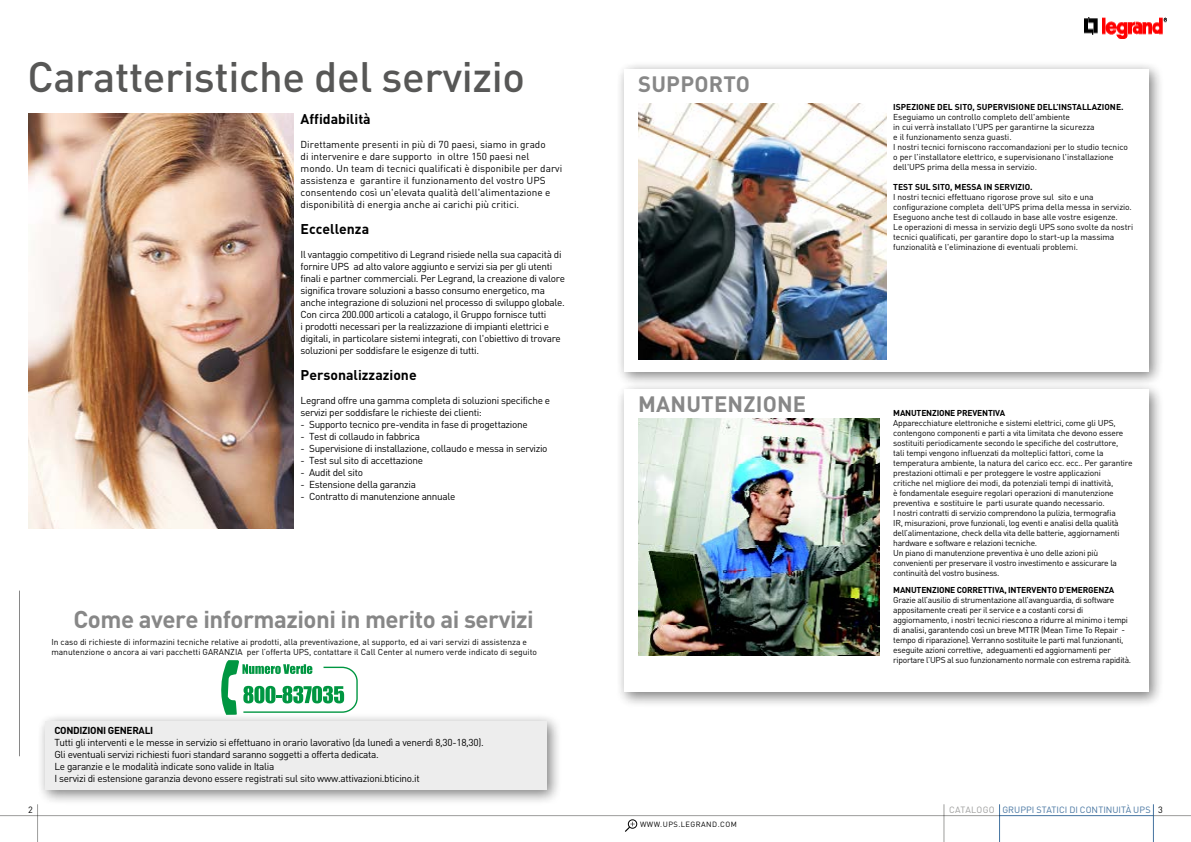
<style>
.page{position:relative;width:1191px;height:842px;background:#fff}
.page>*{position:absolute;margin:0;border:0;box-sizing:border-box;transform-origin:0 0}
.t1{font:500 42px "DIN Pro";letter-spacing:-.01em;color:#575756}
.t2{font:700 24px "DIN Pro";letter-spacing:-.02em;color:#878787}
.t3{font:700 22px "DIN Pro";letter-spacing:.01em;color:#878787}
.t4{font:700 14px "DIN Pro";color:#000}
.t5{font:10px/12px "DIN Pro";letter-spacing:-.03em;color:#000}
.t6{font:10px/12px "DIN Pro";color:#000}
.t7{font:700 10px "DIN Pro";letter-spacing:-.03em;color:#000}
.t8{font:9px "DIN Pro";color:#4473a0}
.t9{font:9px "DIN Pro";color:#000}
.t10{font:8.5px/10px "DIN Pro";letter-spacing:-.02em;color:#000}
.t11{font:8.5px/10px "DIN Pro";color:#000}
.t12{font:700 8.5px "DIN Pro";color:#000}
.t13{font:700 8.5px "DIN Pro";letter-spacing:-.02em;color:#000}
.t14{font:7.5px "DIN Pro";letter-spacing:.06em;color:#000}
.s1{color:#9d9d9c}
.s2{color:#000}
</style>
<div class="page">
<hr style="left:0;top:815px;width:999px;height:1px;background:#9d9d9c">
<hr style="left:1153px;top:815px;width:38px;height:1px;background:#9d9d9c">
<hr style="left:999px;top:804px;width:1px;height:38px;background:#4473a0">
<hr style="left:943px;top:804px;width:1px;height:38px;background:#9d9d9c">
<hr style="left:1153px;top:804px;width:1px;height:38px;background:#4473a0">
<hr style="left:37px;top:804px;width:1px;height:38px;background:#9d9d9c">
<hr style="left:999px;top:815px;width:154px;height:1px;background:#4473a0">
<img style="left:1084px;top:18px;width:82px;height:20px">
<hr style="left:19px;top:591px;width:1px;height:165px;background:#878787">
<img style="left:28px;top:113px;width:265px;height:416px">
<div style="left:615px;top:61px;width:549px;height:327px;background:#000;opacity:.5"></div>
<div style="left:624px;top:69px;width:524px;height:302px;background:#fff"></div>
<img style="left:638px;top:104px;width:248px;height:256px">
<div style="left:615px;top:381px;width:549px;height:327px;background:#000;opacity:.5"></div>
<div style="left:624px;top:389px;width:524px;height:303px;background:#fff"></div>
<img style="left:638px;top:418px;width:241px;height:237px">
<div style="left:628px;top:819px;width:9px;height:10px;border:1px solid #000;border-radius:50%"></div>
<svg style="left:625px;top:822px;width:10px;height:10px"></svg>
<svg style="left:221px;top:660px;width:137px;height:53px"></svg>
<div style="left:37px;top:713px;width:526px;height:93px;background:#000;opacity:.5"></div>
<div style="left:45px;top:721px;width:501px;height:69px;background:#ededed"></div>
<h1 class="t1" style="left:27px;top:48px;width:499px">Caratteristiche del servizio</h1>
<h3 class="t4" style="left:300px;top:110px;width:72px">Affidabilità</h3>
<p class="t6" style="left:300px;top:138px;width:263px">Direttamente presenti in più di 70 paesi, siamo in grado<br>di intervenire e dare supporto in oltre 150 paesi nel mondo. Un team di tecnici qualificati è disponibile per darvi assistenza e garantire il funzionamento del vostro UPS consentendo così un'elevata qualità dell'alimentazione e disponibilità di energia anche ai carichi più critici.</p>
<h3 class="t4" style="left:300px;top:220px;width:70px">Eccellenza</h3>
<p class="t5" style="left:300px;top:248px;width:266px">Il vantaggio competitivo di Legrand risiede nella sua capacità di fornire UPS ad alto valore aggiunto e servizi sia per gli utenti finali e partner commerciali. Per Legrand, la creazione di valore significa trovare soluzioni a basso consumo energetico, ma anche integrazione di soluzioni nel processo di sviluppo globale.<br>Con circa 200.000 articoli a catalogo, il Gruppo fornisce tutti<br>i prodotti necessari per la realizzazione di impianti elettrici e digitali, in particolare sistemi integrati, con l'obiettivo di trovare soluzioni per soddisfare le esigenze di tutti.</p>
<h3 class="t4" style="left:300px;top:366px;width:118px">Personalizzazione</h3>
<p class="t5" style="left:300px;top:394px;width:251px">Legrand offre una gamma completa di soluzioni specifiche e servizi per soddisfare le richieste dei clienti:</p>
<p class="t5" style="left:300px;top:418px;width:229px">- Supporto tecnico pre-vendita in fase di progettazione</p>
<p class="t5" style="left:300px;top:430px;width:121px">- Test di collaudo in fabbrica</p>
<p class="t5" style="left:300px;top:442px;width:248px">- Supervisione di installazione, collaudo e messa in servizio</p>
<p class="t5" style="left:300px;top:454px;width:124px">- Test sul sito di accettazione</p>
<p class="t5" style="left:300px;top:466px;width:64px">- Audit del sito</p>
<p class="t5" style="left:300px;top:478px;width:117px">- Estensione della garanzia</p>
<p class="t5" style="left:300px;top:490px;width:156px">- Contratto di manutenzione annuale</p>
<h2 class="t2" style="left:73px;top:603px;width:462px">Come avere informazioni in merito ai servizi</h2>
<p class="t11" style="left:51px;top:636px;width:487px">In caso di richieste di informazini tecniche relative ai prodotti, alla preventivazione, al supporto, ed ai vari servizi di assistenza e manutenzione o ancora ai vari pacchetti GARANZIA per l’offerta UPS, contattare il Call Center al numero verde indicato di seguito</p>
<p class="t7" style="left:54px;top:723px;width:100px">CONDIZIONI GENERALI</p>
<p class="t5" style="left:54px;top:736px;width:431px">Tutti gli interventi e le messe in servizio si effettuano in orario lavorativo (da lunedì a venerdì 8,30-18,30).<br>Gli eventuali servizi richiesti fuori standard saranno soggetti a offerta dedicata.<br>Le garanzie e le modalità indicate sono valide in Italia<br>I servizi di estensione garanzia devono essere registrati sul sito www.attivazioni.bticino.it</p>
<h3 class="t3" style="left:638px;top:69px;width:113px">SUPPORTO</h3>
<h3 class="t3" style="left:638px;top:389px;width:170px">MANUTENZIONE</h3>
<p class="t12" style="left:893px;top:101px;width:232px">ISPEZIONE DEL SITO, SUPERVISIONE DELL’INSTALLAZIONE.</p>
<p class="t10" style="left:893px;top:112px;width:236px">Eseguiamo un controllo completo dell'ambiente<br>in cui verrà installato l'UPS per garantirne la sicurezza<br>e il funzionamento senza guasti.<br>I nostri tecnici forniscono raccomandazioni per lo studio tecnico o per l'installatore elettrico, e supervisionano l'installazione dell'UPS prima della messa in servizio.</p>
<p class="t12" style="left:893px;top:181px;width:141px">TEST SUL SITO, MESSA IN SERVIZIO.</p>
<p class="t10" style="left:893px;top:192px;width:241px">I nostri tecnici effettuano rigorose prove sul sito e una configurazione completa dell'UPS prima della messa in servizio.<br>Eseguono anche test di collaudo in base alle vostre esigenze.<br>Le operazioni di messa in servizio degli UPS sono svolte da nostri tecnici qualificati, per garantire dopo lo start-up la massima funzionalità e l'eliminazione di eventuali problemi.</p>
<p class="t13" style="left:893px;top:407px;width:113px">MANUTENZIONE PREVENTIVA</p>
<p class="t10" style="left:893px;top:417px;width:241px">Apparecchiature elettroniche e sistemi elettrici, come gli UPS, contengono componenti e parti a vita limitata che devono essere sostituiti periodicamente secondo le specifiche del costruttore,<br>tali tempi vengono influenzati da molteplici fattori, come la temperatura ambiente, la natura del carico ecc. ecc.. Per garantire prestazioni ottimali e per proteggere le vostre applicazioni<br>critiche nel migliore dei modi, da potenziali tempi di inattività,<br>è fondamentale eseguire regolari operazioni di manutenzione preventiva e sostituire le parti usurate quando necessario.<br>I nostri contratti di servizio comprendono la pulizia, termografia<br>IR, misurazioni, prove funzionali, log eventi e analisi della qualità dell’alimentazione, check della vita delle batterie, aggiornamenti hardware e software e relazioni tecniche.<br>Un piano di manutenzione preventiva è uno delle azioni più convenienti per preservare il vostro investimento e assicurare la continuità del vostro business.</p>
<p class="t13" style="left:893px;top:584px;width:222px">MANUTENZIONE CORRETTIVA, INTERVENTO D’EMERGENZA</p>
<p class="t10" style="left:893px;top:595px;width:239px">Grazie all’ausilio di strumentazione all’avanguardia, di software appositamente creati per il service e a costanti corsi di aggiornamento, i nostri tecnici riescono a ridurre al minimo i tempi di analisi, garantendo così un breve MTTR (Mean Time To Repair - tempo di riparazione). Verranno sostituite le parti mal funzionanti, eseguite azioni correttive, adeguamenti ed aggiornamenti per riportare l’UPS al suo funzionamento normale con estrema rapidità.</p>
<p class="t9" style="left:28px;top:804px;width:6px">2</p>
<p class="t8" style="left:949px;top:803px;width:215px"><span class="s1">CATALOGO</span> GRUPPI STATICI DI CONTINUITÀ UPS <span class="s2">3</span></p>
<p class="t14" style="left:640px;top:819px;width:98px">WWW.UPS.LEGRAND.COM</p>
</div>
